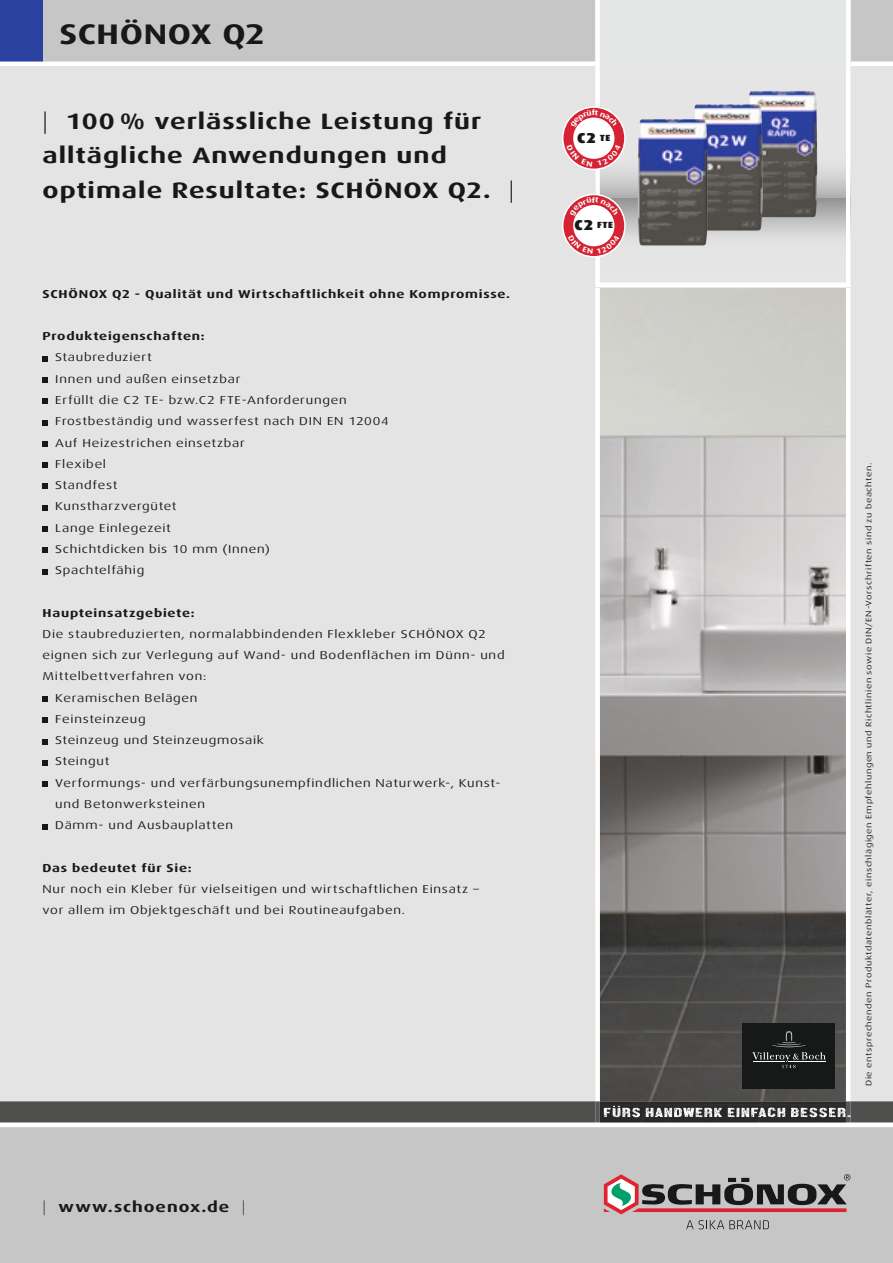
<style>
.page{position:relative;width:893px;height:1263px;background:#fff}
.page>*{position:absolute;margin:0;border:0;box-sizing:border-box;transform-origin:0 0}
.t1{font:700 28.35px "Dax Wide";letter-spacing:.015em;color:#171818;scale:1.11 1}
.t2{font:700 22.35px/34.5px "Dax Wide";letter-spacing:.04em;color:#171818;scale:1.11 1}
.t3{font:700 14.85px "Dax Wide";letter-spacing:.06em;color:#171818;scale:1.11 1}
.t4{font:900 14.25px "Dax Wide";color:#171818}
.t5{font:11.55px/21.3px "Dax Wide";letter-spacing:.055em;color:#171818;scale:1.11 1}
.t6{font:700 11.55px "Dax Wide";letter-spacing:.06em;color:#171818;scale:1.11 1}
.t7{font:900 9px "Dax Wide";color:#171818}
.t8{font:8.1px "Dax Wide";letter-spacing:.065em;color:#171818;scale:1.11 1}
.s1{font-weight:300}
.s2{font-size:9px}
.s3{font-size:14.25px}
.s4{font-family:"Daxline Pro";font-weight:100}
</style>
<div class="page">
<div style="left:0;top:61px;width:893px;height:1074px;background:#e4e4e4"></div>
<div style="left:0;top:0;width:893px;height:64px;background:#c6c6c6"></div>
<div style="left:0;top:0;width:43px;height:64px;background:#2a41a0"></div>
<hr style="left:0;top:62px;width:893px;height:4px;background:#fff">
<svg style="left:595px;top:288px;width:255px;height:813px;background:#9f9d9b"></svg>
<svg style="left:595px;top:0;width:255px;height:287px"></svg>
<svg style="left:562px;top:106px;width:64px;height:64px"></svg>
<svg style="left:562px;top:194px;width:64px;height:64px"></svg>
<svg style="left:43px;top:356px;width:5px;height:5px"></svg>
<svg style="left:43px;top:378px;width:5px;height:5px"></svg>
<svg style="left:43px;top:399px;width:5px;height:5px"></svg>
<svg style="left:43px;top:420px;width:5px;height:5px"></svg>
<svg style="left:43px;top:441px;width:5px;height:5px"></svg>
<svg style="left:43px;top:463px;width:5px;height:5px"></svg>
<svg style="left:43px;top:484px;width:5px;height:5px"></svg>
<svg style="left:43px;top:505px;width:5px;height:5px"></svg>
<svg style="left:43px;top:526px;width:5px;height:5px"></svg>
<svg style="left:43px;top:548px;width:5px;height:5px"></svg>
<svg style="left:43px;top:569px;width:5px;height:5px"></svg>
<svg style="left:43px;top:696px;width:5px;height:6px"></svg>
<svg style="left:43px;top:718px;width:5px;height:5px"></svg>
<svg style="left:43px;top:739px;width:5px;height:5px"></svg>
<svg style="left:43px;top:760px;width:5px;height:5px"></svg>
<svg style="left:43px;top:782px;width:5px;height:5px"></svg>
<svg style="left:43px;top:824px;width:5px;height:5px"></svg>
<div style="left:742px;top:1023px;width:93px;height:65px;background:#171818"></div>
<svg style="left:752px;top:1031px;width:74px;height:37px"></svg>
<img style="left:748px;top:91px;width:69px;height:126px">
<img style="left:693px;top:104px;width:69px;height:127px">
<img style="left:638px;top:119px;width:70px;height:127px">
<div style="left:0;top:1127px;width:893px;height:136px;background:#c6c6c6"></div>
<svg style="left:604px;top:1174px;width:246px;height:40px"></svg>
<svg style="left:686px;top:1220px;width:83px;height:9px"></svg>
<svg style="left:0;top:1101px;width:893px;height:22px;background:#585857"></svg>
<hr style="left:0;top:1123px;width:893px;height:4px;background:#fff">
<svg style="left:563px;top:108px;width:61px;height:61px"></svg>
<svg style="left:563px;top:195px;width:61px;height:61px;background:#e69ca2"></svg>
<h1 class="t1" style="left:60px;top:18px;width:187px">SCHÖNOX Q2</h1>
<h2 class="t2" style="left:43px;top:104px;width:426px"><span class="s1">|</span> 100 % verlässliche Leistung für alltägliche Anwendungen und optimale Resultate: SCHÖNOX Q2. <span class="s1">|</span></h2>
<p class="t6" style="left:43px;top:287px;width:423px">SCHÖNOX Q2 - Qualität und Wirtschaftlichkeit ohne Kompromisse.</p>
<p class="t6" style="left:43px;top:330px;width:148px">Produkteigenschaften:</p>
<p class="t5" style="left:55px;top:347px;width:302px">Staubreduziert<br>Innen und außen einsetzbar<br>Erfüllt die C2 TE- bzw.C2 FTE-Anforderungen<br>Frostbeständig und wasserfest nach DIN EN 12004<br>Auf Heizestrichen einsetzbar<br>Flexibel<br>Standfest<br>Kunstharzvergütet<br>Lange Einlegezeit<br>Schichtdicken bis 10 mm (Innen)<br>Spachtelfähig</p>
<p class="t6" style="left:43px;top:606px;width:139px">Haupteinsatzgebiete:</p>
<p class="t5" style="left:43px;top:623px;width:401px">Die staubreduzierten, normalabbindenden Flexkleber SCHÖNOX Q2</p>
<p class="t5" style="left:43px;top:645px;width:418px">eignen sich zur Verlegung auf Wand- und Bodenflächen im Dünn- und</p>
<p class="t5" style="left:43px;top:666px;width:149px">Mittelbettverfahren von:</p>
<p class="t5" style="left:55px;top:687px;width:130px">Keramischen Belägen</p>
<p class="t5" style="left:55px;top:708px;width:83px">Feinsteinzeug</p>
<p class="t5" style="left:55px;top:730px;width:189px">Steinzeug und Steinzeugmosaik</p>
<p class="t5" style="left:55px;top:751px;width:50px">Steingut</p>
<p class="t5" style="left:55px;top:772px;width:403px">Verformungs- und verfärbungsunempfindlichen Naturwerk-, Kunst-</p>
<p class="t5" style="left:55px;top:793px;width:136px">und Betonwerksteinen</p>
<p class="t5" style="left:55px;top:815px;width:162px">Dämm- und Ausbauplatten</p>
<p class="t6" style="left:43px;top:861px;width:136px">Das bedeutet für Sie:</p>
<p class="t5" style="left:43px;top:879px;width:395px">Nur noch ein Kleber für vielseitigen und wirtschaftlichen Einsatz – vor allem im Objektgeschäft und bei Routineaufgaben.</p>
<p class="t4" style="left:577px;top:129px;width:35px">C2 <span class="s2">TE</span></p>
<p class="t7" style="left:574px;top:220px;width:40px"><span class="s3">C2</span> FTE</p>
<p class="t3" style="left:43px;top:1198px;width:184px"><span class="s4">|</span> www.schoenox.de <span class="s4">|</span></p>
<p class="t8" style="left:864px;top:1086px;width:563px;rotate:-90deg">Die entsprechenden Produktdatenblätter, einschlägigen Empfehlungen und Richtlinien sowie DIN/EN-Vorschriften sind zu beachten.</p>
</div>
